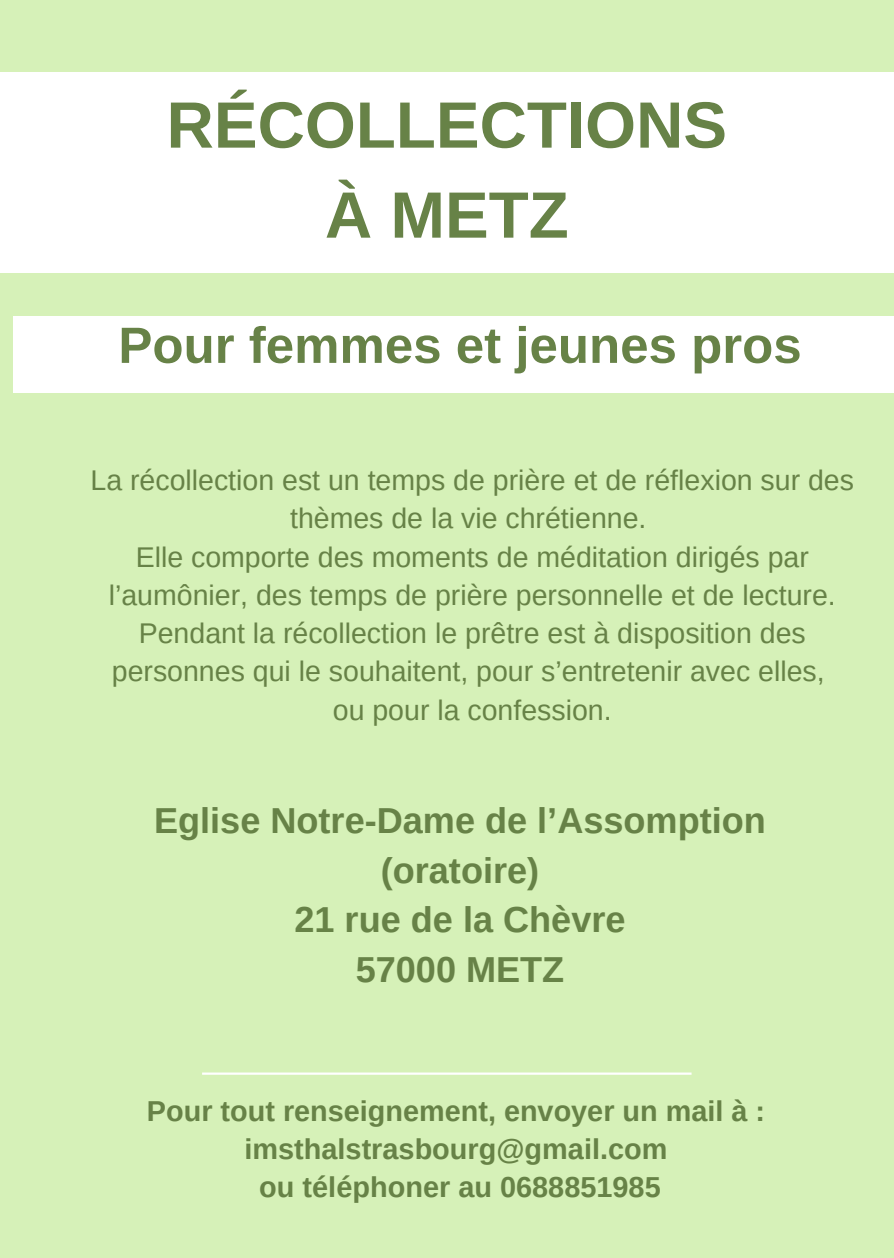
<style>
.page{position:relative;width:894px;height:1258px;background:#fff}
.page>*{position:absolute;margin:0;border:0;box-sizing:border-box;transform-origin:0 0}
.t1{font:700 65.4px/90px "Arimo";color:#678247;text-align:center}
.t2{font:700 51px "Arimo";color:#678247}
.t3{font:700 36px/49.5px "Arimo";color:#678247;text-align:center}
.t4{font:700 28.8px/38.4px "Arimo";color:#678247;text-align:center}
.t5{font:28.5px/38.4px "Arimo";color:#678247;text-align:center}
</style>
<div class="page">
<div style="left:0;top:0;width:893px;height:1258px;background:#d6f1b8"></div>
<div style="left:13px;top:316px;width:880px;height:77px;background:#fff"></div>
<div style="left:0;top:72px;width:893px;height:201px;background:#fff"></div>
<hr style="left:202px;top:1072px;width:489px;height:3px;background:#fff">
<h1 class="t1" style="left:166px;top:80px;width:562px">RÉCOLLECTIONS<br>À METZ</h1>
<p class="t2" style="left:118px;top:317px;width:684px">Pour femmes et jeunes pros</p>
<p class="t5" style="left:90px;top:461px;width:764px">La récollection est un temps de prière et de réflexion sur des thèmes de la vie chrétienne.</p>
<p class="t5" style="left:109px;top:537px;width:728px">Elle comporte des moments de méditation dirigés par l’aumônier, des temps de prière personnelle et de lecture.</p>
<p class="t5" style="left:112px;top:614px;width:714px">Pendant la récollection le prêtre est à disposition des personnes qui le souhaitent, pour s’entretenir avec elles,</p>
<h3 class="t5" style="left:333px;top:690px;width:280px">ou pour la confession.</h3>
<p class="t3" style="left:154px;top:796px;width:613px">Eglise Notre-Dame de l’Assomption (oratoire)<br>21 rue de la Chèvre<br>57000 METZ</p>
<h2 class="t4" style="left:147px;top:1091px;width:619px">Pour tout renseignement, envoyer un mail à : imsthalstrasbourg@gmail.com<br>ou téléphoner au 0688851985</h2>
</div>
